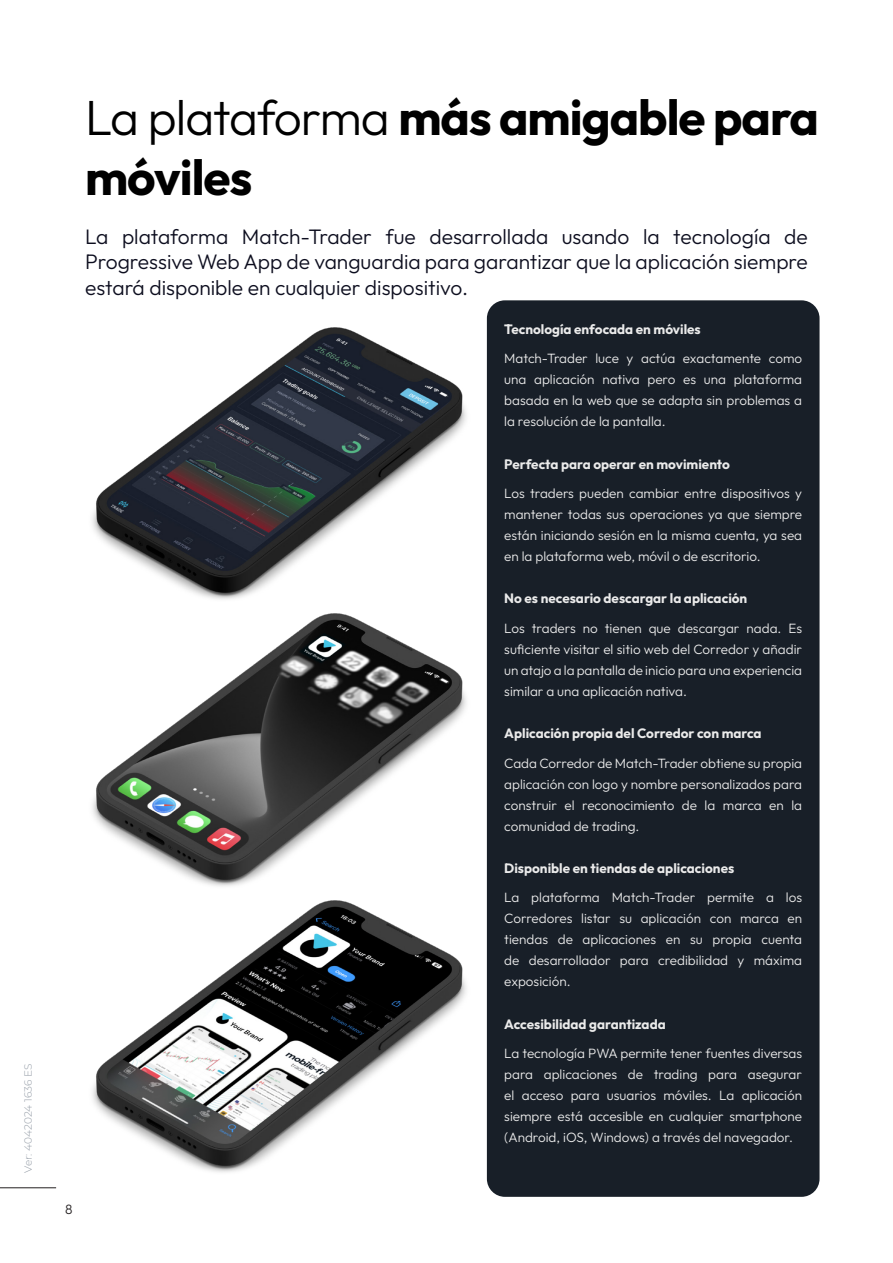
<style>
.page{position:relative;width:893px;height:1263px;background:#fff}
.page>*{position:absolute;margin:0;border:0;box-sizing:border-box;transform-origin:0 0}
.Body_Text_-_Align_Left{font:700 49.5px/60px "Outfit";letter-spacing:-.02em;color:#000}
.Lead{font:300 21px/25.5px "Outfit";color:#0d0e1f;text-align:justify}
.Running_Footer_-_Align_Left{font:300 13.5px/21px "Outfit";color:#eaeaea;text-align:justify}
.Running_Footer_-_Align_Left-2{font:700 13.5px "Outfit";color:#eaeaea}
.t1{font:300 13.5px "Outfit";color:#231f20}
.t2{font:300 10.5px "Montserrat";color:#959da7}
.s1{font-weight:300}
</style>
<div class="page">
<hr style="left:0;top:1187px;width:56px;height:1px;background:#231f20">
<div style="left:487px;top:300px;width:332px;height:897px;background:#181f28;border-radius:18px"></div>
<img style="left:92px;top:327px;width:375px;height:273px">
<img style="left:92px;top:614px;width:375px;height:273px">
<img style="left:92px;top:900px;width:375px;height:273px">
<p class="t2" style="left:21px;top:1172px;width:110px;rotate:-90deg">Ver: 4042024 1636 ES</p>
<p class="Body_Text_-_Align_Left" style="left:85px;top:87px;width:735px"><span class="s1">La plataforma</span> más amigable para móviles</p>
<p class="Lead" style="left:85px;top:224px;width:724px">La plataforma Match-Trader fue desarrollada usando la tecnología de Progressive Web App de vanguardia para garantizar que la aplicación siempre estará disponible en cualquier dispositivo.</p>
<p class="Running_Footer_-_Align_Left-2" style="left:504px;top:321px;width:198px">Tecnología enfocada en móviles</p>
<p class="Running_Footer_-_Align_Left" style="left:504px;top:348px;width:299px">Match-Trader luce y actúa exactamente como una aplicación nativa pero es una plataforma basada en la web que se adapta sin problemas a la resolución de la pantalla.</p>
<p class="Running_Footer_-_Align_Left-2" style="left:504px;top:456px;width:227px">Perfecta para operar en movimiento</p>
<p class="Running_Footer_-_Align_Left" style="left:504px;top:483px;width:299px">Los traders pueden cambiar entre dispositivos y mantener todas sus operaciones ya que siempre están iniciando sesión en la misma cuenta, ya sea en la plataforma web, móvil o de escritorio.</p>
<p class="Running_Footer_-_Align_Left-2" style="left:504px;top:591px;width:245px">No es necesario descargar la aplicación</p>
<p class="Running_Footer_-_Align_Left" style="left:504px;top:617px;width:299px">Los traders no tienen que descargar nada. Es suficiente visitar el sitio web del Corredor y añadir un atajo a la pantalla de inicio para una experiencia similar a una aplicación nativa.</p>
<p class="Running_Footer_-_Align_Left-2" style="left:504px;top:726px;width:259px">Aplicación propia del Corredor con marca</p>
<p class="Running_Footer_-_Align_Left" style="left:504px;top:752px;width:299px">Cada Corredor de Match-Trader obtiene su propia aplicación con logo y nombre personalizados para construir el reconocimiento de la marca en la comunidad de trading.</p>
<p class="Running_Footer_-_Align_Left-2" style="left:504px;top:860px;width:231px">Disponible en tiendas de aplicaciones</p>
<p class="Running_Footer_-_Align_Left" style="left:504px;top:887px;width:299px">La plataforma Match-Trader permite a los Corredores listar su aplicación con marca en tiendas de aplicaciones en su propia cuenta de desarrollador para credibilidad y máxima exposición.</p>
<p class="Running_Footer_-_Align_Left-2" style="left:504px;top:1016px;width:163px">Accesibilidad garantizada</p>
<p class="Running_Footer_-_Align_Left" style="left:504px;top:1043px;width:299px">La tecnología PWA permite tener fuentes diversas para aplicaciones de trading para asegurar el acceso para usuarios móviles. La aplicación siempre está accesible en cualquier smartphone (Android, iOS, Windows) a través del navegador.</p>
<p class="t1" style="left:65px;top:1202px;width:9px">8</p>
</div>
